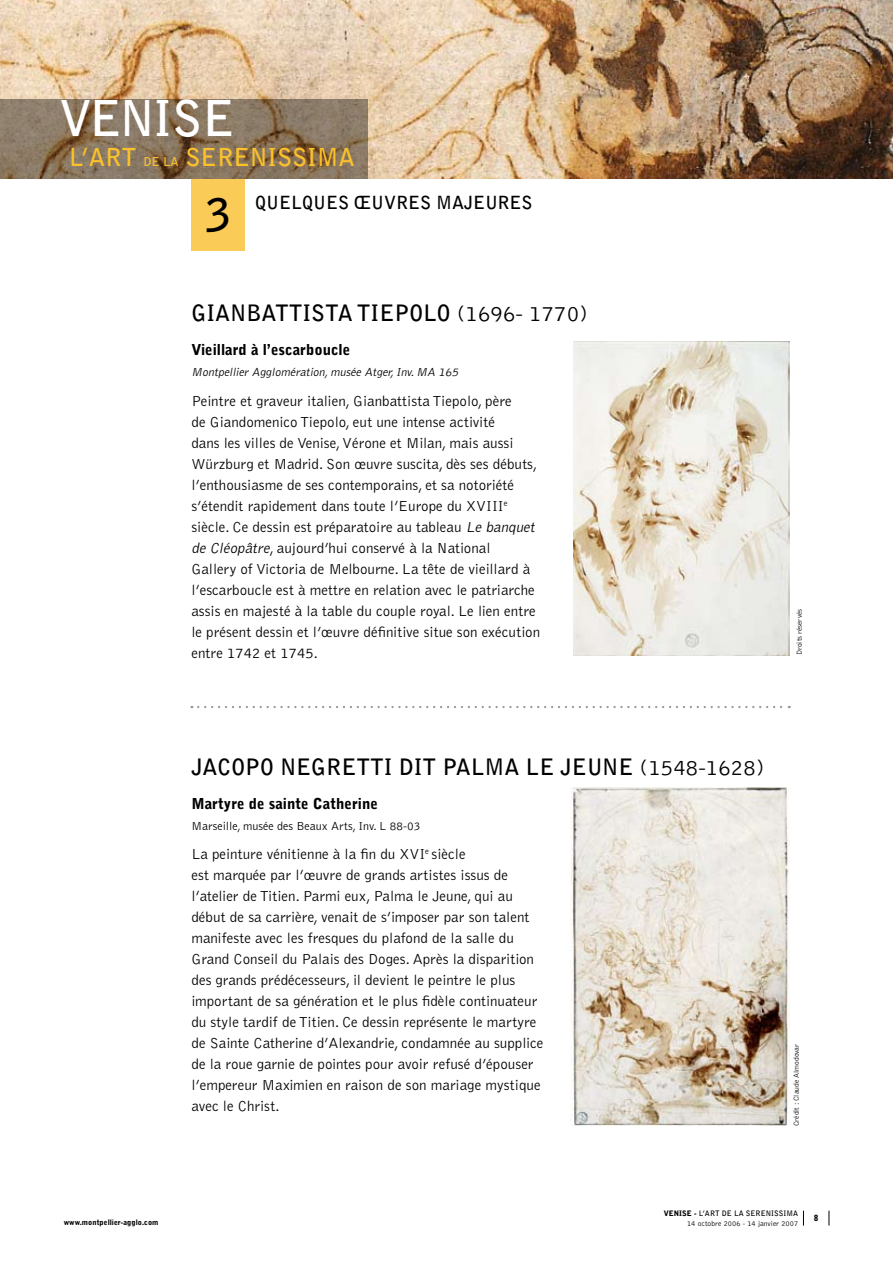
<style>
.page{position:relative;width:893px;height:1263px;background:#fff}
.page>*{position:absolute;margin:0;border:0;box-sizing:border-box;transform-origin:0 0}
.t1{font:700 49.05px "Bell Gothic";letter-spacing:-.04em;color:#fff}
.t2{font:700 45px "Bell Gothic";color:#000}
.t3{font:700 24.6px "Bell Gothic";color:#fac12b}
.t4{font:300 22.5px "Bell Gothic";color:#000}
.t5{font:700 22.5px "Bell Gothic";color:#000}
.t6{font:700 18px "Bell Gothic";color:#000}
.t7{font:300 15px/21px "Bell Gothic";color:#000}
.t8{font:900 15px "Bell Gothic";color:#000}
.t9{font:italic 300 12px "Bell Gothic";color:#000}
.t10{font:300 12px "Bell Gothic";color:#000}
.t11{font:300 7.5px/9.8px "Bell Gothic";color:#000}
.t12{font:900 7.5px "Bell Gothic";color:#000}
.s1{font-size:12.3px}
.s2{font-weight:700}
.s3{font-style:italic}
.s4{font-weight:900}
</style>
<div class="page">
<img style="left:0;top:0;width:893px;height:179px">
<div style="left:192px;top:179px;width:53px;height:71px;background:#fbcb58"></div>
<svg style="left:803px;top:1211px;width:1px;height:14px"></svg>
<svg style="left:829px;top:1211px;width:1px;height:14px"></svg>
<svg style="left:0;top:100px;width:368px;height:79px;background:#86725b"></svg>
<img style="left:573px;top:341px;width:216px;height:315px">
<img style="left:570px;top:787px;width:220px;height:338px">
<svg style="left:198px;top:706px;width:592px;height:2px"></svg>
<h1 class="t1" style="left:59px;top:88px;width:177px">VENISE</h1>
<h3 class="t3" style="left:69px;top:142px;width:288px">L’ART <span class="s1">DE LA</span> SERENISSIMA</h3>
<p class="t6" style="left:255px;top:191px;width:279px">QU ELQU ES ŒUVRES MAJEU RES</p>
<h2 class="t2" style="left:206px;top:187px;width:27px">3</h2>
<h3 class="t5" style="left:191px;top:299px;width:30px">GIANBATTISTA</h3>
<h3 class="t4" style="left:357px;top:302px;width:233px"><span class="s2">TIE POLO</span> (1696- 1770)</h3>
<p class="t8" style="left:191px;top:341px;width:160px">Vieillard à l’escarboucle</p>
<p class="t9" style="left:191px;top:366px;width:271px">Montpellier Agglomération,musée Atger,Inv.MA 165</p>
<p class="t7" style="left:191px;top:390px;width:350px">Peintre et graveur italien, Gianbattista Tiepolo, père<br>de Giandomenico Tiepolo, eut une intense activité<br>dans les villes de Venise, Vérone et Milan, mais aussi Würzburg et Madrid. Son œuvre suscita, dès ses débuts, l’enthousiasme de ses contemporains, et sa notoriété s’étendit rapidement dans toute l’Europe du XVIII<sup>e </sup>siècle. Ce dessin est préparatoire au tableau <span class="s3">Le banquet de Cléopâtre</span>, aujourd’hui conservé à la National<br>Gallery of Victoria de Melbourne. La tête de vieillard à l’escarboucle est à mettre en relation avec le patriarche assis en majesté à la table du couple royal. Le lien entre le présent dessin et l’œuvre définitive situe son exécution entre 1742 et 1745.</p>
<p class="t11" style="left:795px;top:655px;width:47px;rotate:-90deg">Droits réservés</p>
<h3 class="t5" style="left:191px;top:753px;width:120px">JACOPO NEGRETTI</h3>
<h3 class="t5" style="left:399px;top:753px;width:13px">DIT</h3>
<h3 class="t5" style="left:442px;top:753px;width:16px">PALMA</h3>
<h3 class="t4" style="left:526px;top:755px;width:241px"><span class="s2">LE JE UNE</span> (1548-1628)</h3>
<p class="t8" style="left:191px;top:794px;width:188px">Martyre de sainte Catherine</p>
<p class="t10" style="left:191px;top:819px;width:231px">Marseille, musée des Beaux Arts, Inv. L 88-03</p>
<p class="t7" style="left:191px;top:844px;width:354px">La peinture vénitienne à la fin du XVI<sup>e</sup> siècle<br>est marquée par l’œuvre de grands artistes issus de l’atelier de Titien. Parmi eux, Palma le Jeune, qui au début de sa carrière, venait de s’imposer par son talent manifeste avec les fresques du plafond de la salle du Grand Conseil du Palais des Doges. Après la disparition des grands prédécesseurs, il devient le peintre le plus important de sa génération et le plus fidèle continuateur du style tardif de Titien. Ce dessin représente le martyre de Sainte Catherine d’Alexandrie, condamnée au supplice de la roue garnie de pointes pour avoir refusé d’épouser l’empereur Maximien en raison de son mariage mystique avec le Christ.</p>
<p class="t11" style="left:791px;top:1126px;width:84px;rotate:-90deg">Crédit : Claude Almodovar</p>
<p class="t12" style="left:64px;top:1218px;width:96px">www.montpellier-agglo.com</p>
<p class="t12" style="left:664px;top:1209px;width:6px">VENISE</p>
<p class="t11" style="left:687px;top:1208px;width:113px;text-indent:7px"><span class="s4">-</span> <span class="s2">L’ART DE LA SERENISSIMA<br></span>14 octobre 2006 - 14 janvier 2007</p>
</div>
